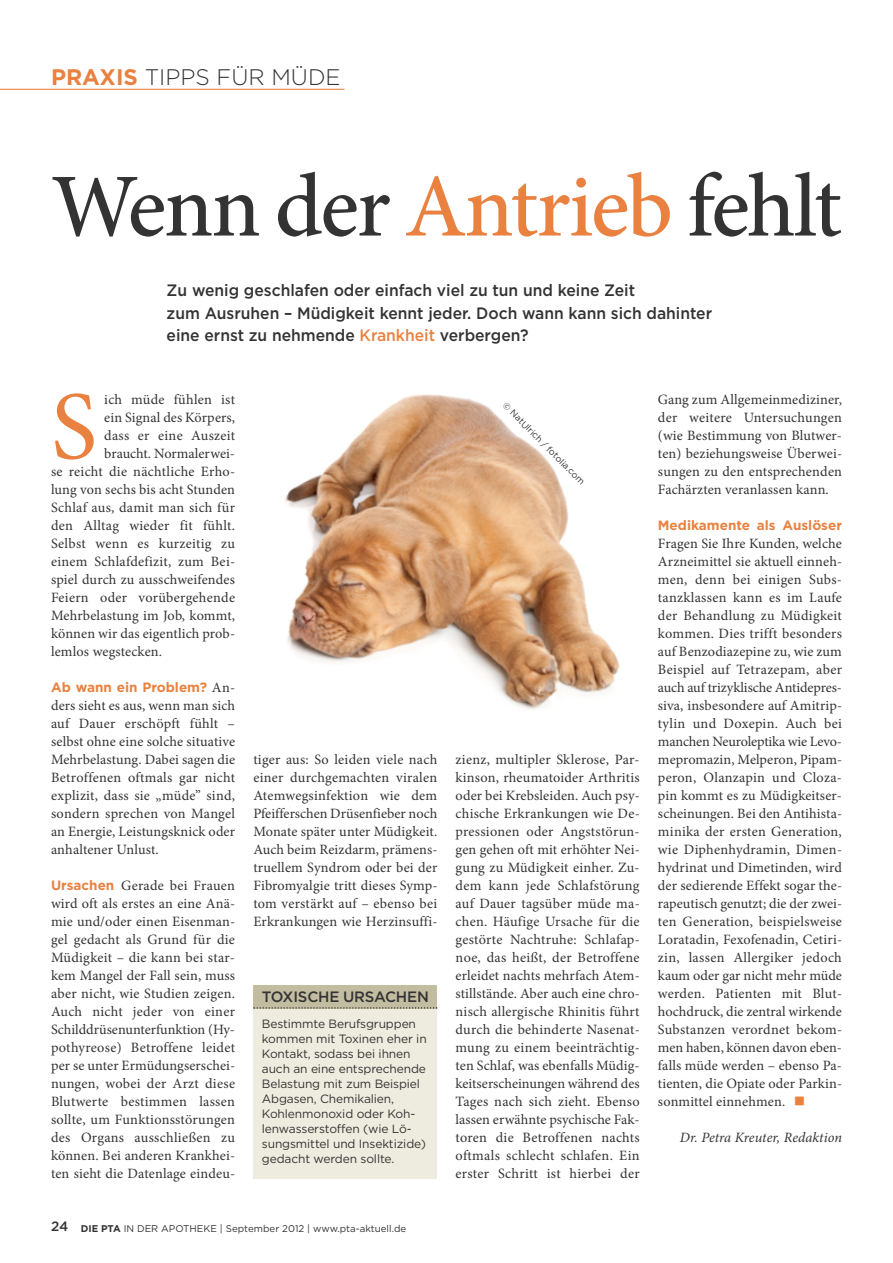
<style>
.page{position:relative;width:893px;height:1263px;background:#fff}
.page>*{position:absolute;margin:0;border:0;box-sizing:border-box;transform-origin:0 0}
.t1{font:97.35px "Minion Pro";color:#e98240}
.t2{font:500 90px "Minion Pro";letter-spacing:-.025em;color:#343334}
.t3{font:300 22.5px "Gotham";color:#343334}
.t4{font:500 16.5px/22.5px "Gotham";color:#343334;scale:.95 1}
.t5{font:500 15px "Gotham";letter-spacing:-.01em;color:#343334}
.t6{font:14.25px/18px "Minion Pro";letter-spacing:.01em;color:#343334;text-align:justify}
.t7{font:italic 14.25px "Minion Pro";color:#343334}
.t8{font:700 13.5px "Gotham";color:#e98240}
.t9{font:12px/15px "Gotham";letter-spacing:-.01em;color:#343334}
.t10{font:9.75px "Gotham";color:#343334}
.t11{font:9px "Gotham";color:#343334}
.s1{font-weight:700;color:#e98240}
.s2{color:#e98240}
.s3{font-family:"Minion Pro";font-weight:400;font-size:14.25px;color:#343334}
.s4{font-family:"Gotham";font-weight:700;font-size:13.5px;color:#e98240}
.s5{font-weight:500;font-size:13.5px}
.s6{font-weight:700}
</style>
<div class="page">
<hr style="left:0;top:89px;width:344px;height:1px;background:#e98240">
<img style="left:285px;top:394px;width:335px;height:315px">
<div style="left:253px;top:986px;width:184px;height:192px;background:#eeecde"></div>
<div style="left:253px;top:985px;width:184px;height:24px;background:#c2bda1"></div>
<svg style="left:253px;top:1007px;width:184px;height:2px"></svg>
<h3 class="t3" style="left:51px;top:68px;width:291px"><span class="s1">PRAXIS</span> TIPPS FÜR MÜDE</h3>
<h2 class="t2" style="left:51px;top:152px;width:792px">Wenn der <span class="s2">Antrieb</span> fehlt</h2>
<p class="t4" style="left:167px;top:280px;width:576px">Zu wenig geschlafen oder einfach viel zu tun und keine Zeit<br>zum Ausruhen – Müdigkeit kennt jeder. Doch wann kann sich dahinter eine ernst zu nehmende <span class="s2">Krankheit</span> verbergen?</p>
<h1 class="t1" style="left:51px;top:389px;width:48px">S</h1>
<p class="t6" style="left:104px;top:392px;width:132px">ich müde fühlen ist</p>
<p class="t6" style="left:104px;top:410px;width:132px">ein Signal des Körpers,</p>
<p class="t6" style="left:104px;top:428px;width:132px">dass er eine Auszeit</p>
<p class="t6" style="left:104px;top:446px;width:132px">braucht. Normalerwei-</p>
<p class="t6" style="left:51px;top:464px;width:186px">se reicht die nächtliche Erho-</p>
<p class="t6" style="left:51px;top:482px;width:186px">lung von sechs bis acht Stunden</p>
<p class="t6" style="left:51px;top:500px;width:185px">Schlaf aus, damit man sich für</p>
<p class="t6" style="left:51px;top:518px;width:185px">den Alltag wieder fit fühlt.</p>
<p class="t6" style="left:51px;top:536px;width:186px">Selbst wenn es kurzeitig zu</p>
<p class="t6" style="left:51px;top:554px;width:186px">einem Schlafdefizit, zum Bei-</p>
<p class="t6" style="left:51px;top:572px;width:186px">spiel durch zu ausschweifendes</p>
<p class="t6" style="left:51px;top:590px;width:186px">Feiern oder vorübergehende</p>
<p class="t6" style="left:51px;top:608px;width:186px">Mehrbelastung im Job, kommt,</p>
<p class="t6" style="left:51px;top:626px;width:186px">können wir das eigentlich prob-</p>
<p class="t6" style="left:51px;top:644px;width:113px">lemlos wegstecken.</p>
<p class="t8" style="left:51px;top:682px;width:186px">Ab wann ein Problem? <span class="s3">An-</span></p>
<p class="t6" style="left:51px;top:698px;width:186px">ders sieht es aus, wenn man sich auf Dauer erschöpft fühlt – selbst ohne eine solche situative Mehrbelastung. Dabei sagen die Betroffenen oftmals gar nicht explizit, dass sie „müde” sind, sondern sprechen von Mangel an Energie, Leistungsknick oder anhaltener Unlust.</p>
<p class="t6" style="left:51px;top:878px;width:186px"><span class="s4">Ursachen</span> Gerade bei Frauen wird oft als erstes an eine Anä&shy;mie und/oder einen Eisenman&shy;gel gedacht als Grund für die Müdigkeit – die kann bei star&shy;kem Mangel der Fall sein, muss aber nicht, wie Studien zeigen.<br>Auch nicht jeder von einer Schilddrüsenunterfunktion (Hy&shy;pothyreose) Betroffene leidet per se unter Ermüdungserschei&shy;nungen, wobei der Arzt diese Blutwerte bestimmen lassen sollte, um Funktionsstörungen des Organs ausschließen zu können. Bei anderen Krankhei&shy;ten sieht die Datenlage eindeu-</p>
<p class="t11" style="left:507px;top:402px;width:113px;rotate:45deg">© NatUlrich / fotolia.com</p>
<p class="t6" style="left:253px;top:752px;width:186px">tiger aus: So leiden viele nach einer durchgemachten viralen Atemwegsinfektion wie dem Pfeifferschen Drüsenfieber noch Monate später unter Müdigkeit.<br>Auch beim Reizdarm, prämens&shy;truellem Syndrom oder bei der Fibromyalgie tritt dieses Symp&shy;tom verstärkt auf – ebenso bei Erkrankungen wie Herzinsuffi-</p>
<p class="t6" style="left:456px;top:752px;width:186px">zienz, multipler Sklerose, Par&shy;kinson, rheumatoider Arthritis oder bei Krebsleiden. Auch psy&shy;chische Erkrankungen wie De&shy;pressionen oder Angststörun&shy;gen gehen oft mit erhöhter Nei&shy;gung zu Müdigkeit einher. Zu&shy;dem kann jede Schlafstörung auf Dauer tagsüber müde ma&shy;chen. Häufige Ursache für die gestörte Nachtruhe: Schlafap&shy;noe, das heißt, der Betroffene erleidet nachts mehrfach Atem&shy;stillstände. Aber auch eine chro&shy;nisch allergische Rhinitis führt durch die behinderte Nasenat&shy;mung zu einem beeinträchtig&shy;ten Schlaf, was ebenfalls Müdig&shy;keitserscheinungen während des Tages nach sich zieht. Ebenso lassen erwähnte psychische Fak&shy;toren die Betroffenen nachts oftmals schlecht schlafen. Ein erster Schritt ist hierbei der</p>
<p class="t5" style="left:262px;top:991px;width:168px">TOXISCHE URSACHEN</p>
<p class="t9" style="left:262px;top:1017px;width:166px">Bestimmte Berufsgruppen kommen mit Toxinen eher in<br>Kontakt, sodass bei ihnen auch an eine entsprechende<br>Belastung mit zum Beispiel<br>Abgasen, Chemikalien,<br>Kohlenmonoxid oder Koh&shy;lenwasserstoffen (wie Lö&shy;sungsmittel und Insektizide) gedacht werden sollte.</p>
<p class="t10" style="left:51px;top:1225px;width:357px"><span class="s5">24</span> <span class="s6">DIE PTA</span> IN DER APOTHEKE | September 2012 | www.pta-aktuell.de</p>
<p class="t6" style="left:658px;top:392px;width:186px">Gang zum Allgemeinmediziner, der weitere Untersuchungen (wie Bestimmung von Blutwer&shy;ten) beziehungsweise Überwei&shy;sungen zu den entsprechenden Fachärzten veranlassen kann.</p>
<p class="t8" style="left:658px;top:520px;width:186px">Medikamente als Auslöser</p>
<p class="t6" style="left:658px;top:536px;width:186px">Fragen Sie Ihre Kunden, welche Arzneimittel sie aktuell einneh&shy;men, denn bei einigen Subs&shy;tanzklassen kann es im Laufe der Behandlung zu Müdigkeit kommen. Dies trifft besonders auf Benzodiazepine zu, wie zum Beispiel auf Tetrazepam, aber auch auf trizyklische Antidepres&shy;siva, insbesondere auf Amitrip&shy;tylin und Doxepin. Auch bei manchen Neuroleptika wie Levo&shy;mepromazin, Melperon, Pipam&shy;peron, Olanzapin und Cloza&shy;pin kommt es zu Müdigkeitser&shy;scheinungen. Bei den Antihista&shy;minika der ersten Generation, wie Diphenhydramin, Dimen&shy;hydrinat und Dimetinden, wird der sedierende Effekt sogar the&shy;rapeutisch genutzt; die der zwei&shy;ten Generation, beispielsweise Loratadin, Fexofenadin, Cetiri&shy;zin, lassen Allergiker jedoch kaum oder gar nicht mehr müde werden. Patienten mit Blut&shy;hochdruck, die zentral wirkende Substanzen verordnet bekom&shy;men haben, können davon eben&shy;falls müde werden – ebenso Pa&shy;tienten, die Opiate oder Parkin&shy;sonmittel einnehmen.</p>
<p class="t7" style="left:680px;top:1129px;width:164px">Dr. Petra Kreuter, Redaktion</p>
</div>
